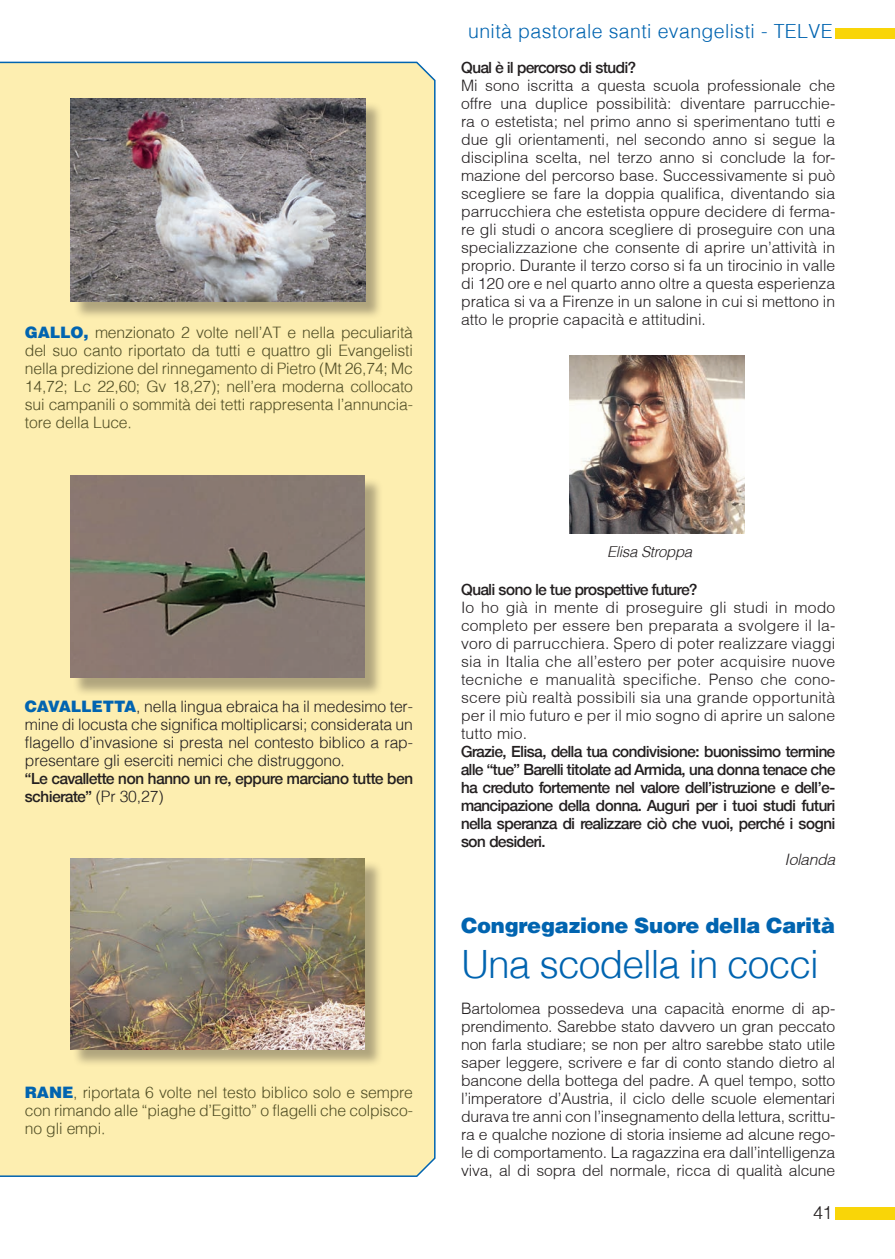
<style>
.page{position:relative;width:895px;height:1259px;background:#fff}
.page>*{position:absolute;margin:0;border:0;box-sizing:border-box;transform-origin:0 0}
.t1{font:300 39px "Helv";letter-spacing:-.025em;color:#0164b0}
.t2{font:900 21px "Helvetica";letter-spacing:-.01em;color:#0164b0}
.t3{font:300 19.5px "Helv";letter-spacing:.02em;color:#0164b0}
.t4{font:300 18px "Helv";color:#231f20}
.t5{font:300 15.75px/18px "Helvetica";color:#231f20;text-align:justify}
.t6{font:500 15.75px/18px "Helvetica";letter-spacing:-.02em;color:#231f20}
.t7{font:300 15.75px/18px "Helv";letter-spacing:-.01em;color:#514e25;text-align:justify}
.t8{font:300 15.75px/18px "Helv";letter-spacing:-.01em;color:#231f20;text-align:justify}
.t9{font:italic 300 15.75px "Helvetica";letter-spacing:-.02em;color:#231f20}
.t10{font:italic 300 15px "Helv";color:#231f20}
.s1{font-family:"Helvetica";font-weight:900;color:#0164b0}
.s2{font-family:"Helv";font-weight:300}
</style>
<div class="page">
<div style="left:835px;top:1206px;width:60px;height:13px;background:#f9d508"></div>
<div style="left:835px;top:28px;width:60px;height:11px;background:#f9d508"></div>
<div style="left:0;top:61px;width:436px;height:1116px;background:#fdeeb0"></div>
<div style="left:73px;top:860px;width:310px;height:207px;background:#231f20;opacity:.35"></div>
<img style="left:70px;top:858px;width:295px;height:191px">
<img style="left:569px;top:356px;width:176px;height:178px">
<div style="left:73px;top:477px;width:310px;height:219px;background:#231f20;opacity:.35"></div>
<img style="left:70px;top:475px;width:295px;height:202px">
<div style="left:73px;top:101px;width:311px;height:219px;background:#231f20;opacity:.35"></div>
<img style="left:71px;top:99px;width:294px;height:202px">
<p class="t7" style="left:25px;top:323px;width:390px"><span class="s1">GALLO,</span> menzionato 2 volte nell’AT e nella peculiarità del suo canto riportato da tutti e quattro gli Evangelisti nella predizione del rinnegamento di Pietro (Mt 26,74; Mc 14,72; Lc 22,60; Gv 18,27); nell’era moderna collocato sui campanili o sommità dei tetti rappresenta l’annuncia&shy;tore della Luce.</p>
<p class="t8" style="left:25px;top:697px;width:390px"><span class="s1">CAVALLETTA</span>, nella lingua ebraica ha il medesimo ter&shy;mine di locusta che significa moltiplicarsi; considerata un flagello d’invasione si presta nel contesto biblico a rap&shy;presentare gli eserciti nemici che distruggono.</p>
<p class="t6" style="left:25px;top:769px;width:390px">“Le cavallette non hanno un re, eppure marciano tutte ben schierate” <span class="s2">(Pr 30,27)</span></p>
<p class="t7" style="left:25px;top:1083px;width:390px"><span class="s1">RANE</span>, riportata 6 volte nel testo biblico solo e sempre con rimando alle “piaghe d’Egitto” o flagelli che colpisco&shy;no gli empi.</p>
<p class="t3" style="left:468px;top:19px;width:366px">unità pastorale santi evangelisti - TELVE</p>
<p class="t6" style="left:461px;top:58px;width:176px">Qual è il percorso di studi?</p>
<p class="t5" style="left:461px;top:76px;width:376px">Mi sono iscritta a questa scuola professionale che offre una duplice possibilità: diventare parrucchie&shy;ra o estetista; nel primo anno si sperimentano tutti e due gli orientamenti, nel secondo anno si segue la disciplina scelta, nel terzo anno si conclude la for&shy;mazione del percorso base. Successivamente si può scegliere se fare la doppia qualifica, diventando sia parrucchiera che estetista oppure decidere di ferma&shy;re gli studi o ancora scegliere di proseguire con una specializzazione che consente di aprire un’attività in proprio. Durante il terzo corso si fa un tirocinio in valle di 120 ore e nel quarto anno oltre a questa esperienza pratica si va a Firenze in un salone in cui si mettono in atto le proprie capacità e attitudini.</p>
<p class="t10" style="left:607px;top:542px;width:91px">Elisa Stroppa</p>
<p class="t6" style="left:461px;top:580px;width:238px">Quali sono le tue prospettive future?</p>
<p class="t5" style="left:461px;top:598px;width:376px">Io ho già in mente di proseguire gli studi in modo completo per essere ben preparata a svolgere il la&shy;voro di parrucchiera. Spero di poter realizzare viaggi sia in Italia che all’estero per poter acquisire nuove tecniche e manualità specifiche. Penso che cono&shy;scere più realtà possibili sia una grande opportunità per il mio futuro e per il mio sogno di aprire un salone tutto mio.</p>
<p class="t6" style="left:461px;top:742px;width:376px;text-align:justify">Grazie, Elisa, della tua condivisione: buonissimo termine alle “tue” Barelli titolate ad Armida, una donna tenace che ha creduto fortemente nel valore dell’istruzione e dell’e&shy;mancipazione della donna. Auguri per i tuoi studi futuri nella speranza di realizzare ciò che vuoi, perché i sogni son desideri.</p>
<p class="t9" style="left:785px;top:850px;width:52px">Iolanda</p>
<p class="t2" style="left:461px;top:911px;width:376px">Congregazione Suore della Carità</p>
<p class="t1" style="left:461px;top:939px;width:359px">Una scodella in cocci</p>
<p class="t5" style="left:461px;top:999px;width:376px">Bartolomea possedeva una capacità enorme di ap&shy;prendimento. Sarebbe stato davvero un gran peccato non farla studiare; se non per altro sarebbe stato utile saper leggere, scrivere e far di conto stando dietro al bancone della bottega del padre. A quel tempo, sotto l’imperatore d’Austria, il ciclo delle scuole elementari durava tre anni con l’insegnamento della lettura, scrittu&shy;ra e qualche nozione di storia insieme ad alcune rego&shy;le di comportamento. La ragazzina era dall’intelligenza viva, al di sopra del normale, ricca di qualità alcune</p>
<p class="t4" style="left:813px;top:1201px;width:21px">41</p>
</div>
